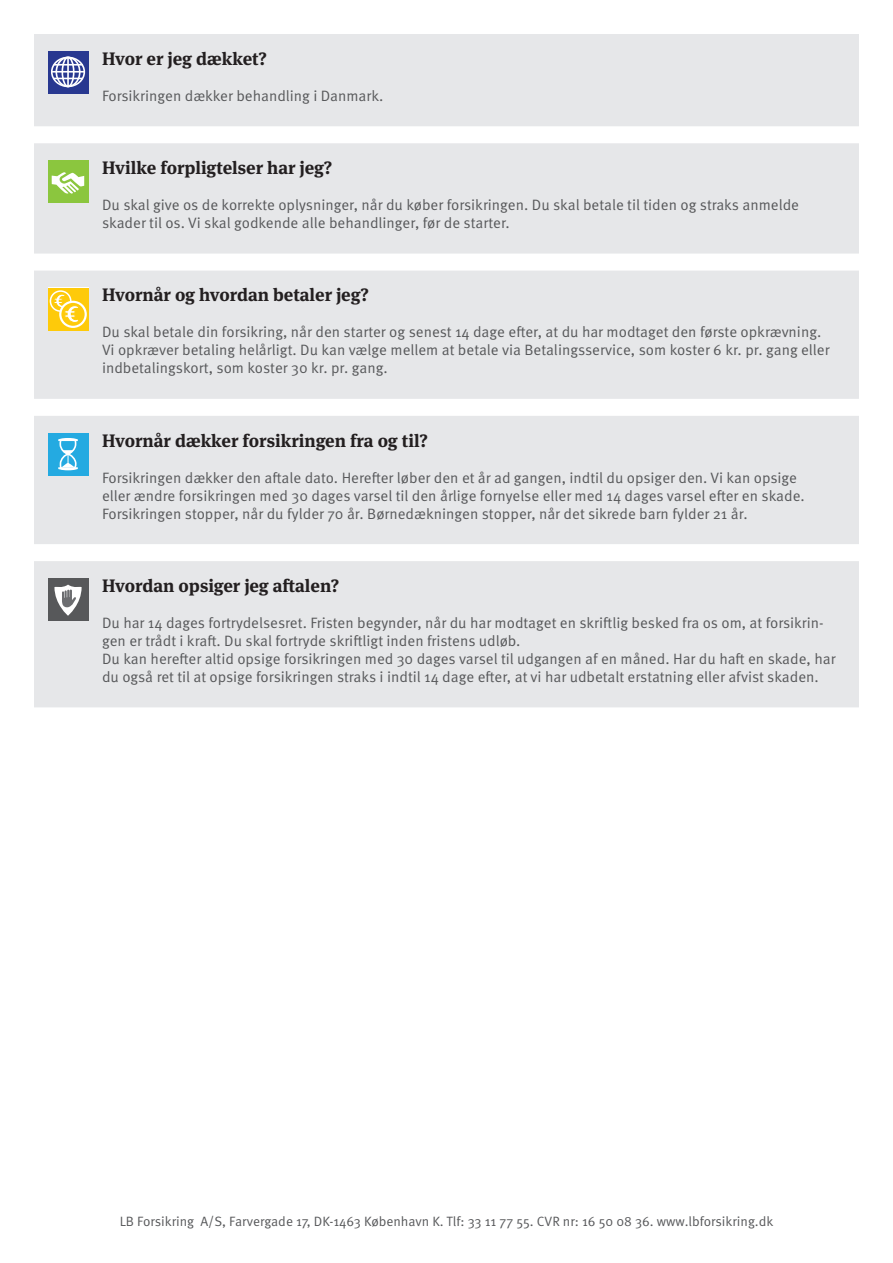
<style>
.page{position:relative;width:893px;height:1263px;background:#fff}
.page>*{position:absolute;margin:0;border:0;box-sizing:border-box;transform-origin:0 0}
.t1{font:700 18px "Meta Serif OT";color:#231f20}
.t2{font:15px/18px "Meta Pro Norm";color:#57585a}
.t3{font:13.5px "Meta Pro Norm";color:#57585a}
</style>
<div class="page">
<svg style="left:34px;top:34px;width:825px;height:673px;background:#e8e9eb"></svg>
<svg style="left:48px;top:51px;width:41px;height:43px"></svg>
<div style="left:51px;top:57px;width:34px;height:30px;border:2px solid #fff;border-radius:50%"></div>
<div style="left:56px;top:57px;width:25px;height:30px;border:2px solid #fff;border-radius:50%"></div>
<div style="left:62px;top:57px;width:13px;height:30px;border:2px solid #fff;border-radius:50%"></div>
<hr style="left:67px;top:57px;width:2px;height:30px;background:#fff">
<hr style="left:54px;top:64px;width:29px;height:2px;background:#fff">
<svg style="left:54px;top:78px;width:29px;height:1px"></svg>
<hr style="left:52px;top:71px;width:32px;height:2px;background:#fff">
<div style="left:48px;top:160px;width:41px;height:43px;background:#8bc63e"></div>
<svg style="left:52px;top:172px;width:33px;height:22px"></svg>
<div style="left:48px;top:288px;width:41px;height:42px;background:#feca0a"></div>
<div style="left:50px;top:290px;width:22px;height:22px;border:2px solid #fff;border-radius:50%"></div>
<svg style="left:60px;top:302px;width:26px;height:25px"></svg>
<div style="left:59px;top:301px;width:28px;height:27px;border:2px solid #fff;border-radius:50%"></div>
<svg style="left:54px;top:294px;width:25px;height:29px"></svg>
<div style="left:48px;top:433px;width:41px;height:42px;background:#24aae1"></div>
<svg style="left:58px;top:438px;width:20px;height:32px"></svg>
<div style="left:48px;top:578px;width:41px;height:43px;background:#57585a"></div>
<svg style="left:54px;top:585px;width:28px;height:31px"></svg>
<p class="t1" style="left:102px;top:47px;width:166px">Hvor er jeg dækket?</p>
<p class="t2" style="left:102px;top:86px;width:283px">Forsikringen dækker behandling i Danmark.</p>
<p class="t1" style="left:102px;top:156px;width:232px">Hvilke forpligtelser har jeg?</p>
<p class="t2" style="left:102px;top:195px;width:698px">Du skal give os de korrekte oplysninger, når du køber forsikringen. Du skal betale til tiden og straks anmelde skader til os. Vi skal godkende alle behandlinger, før de starter.</p>
<p class="t1" style="left:102px;top:284px;width:268px">Hvornår og hvordan betaler jeg?</p>
<p class="t2" style="left:102px;top:322px;width:729px">Du skal betale din forsikring, når den starter og senest 14 dage efter, at du har modtaget den første opkrævning.<br>Vi opkræver betaling helårligt. Du kan vælge mellem at betale via Betalingsservice, som koster 6 kr. pr. gang eller indbetalingskort, som koster 30 kr. pr. gang.</p>
<p class="t1" style="left:102px;top:429px;width:327px">Hvornår dækker forsikringen fra og til?</p>
<p class="t2" style="left:102px;top:467px;width:704px">Forsikringen dækker den aftale dato. Herefter løber den et år ad gangen, indtil du opsiger den. Vi kan opsige eller ændre forsikringen med 30 dages varsel til den årlige fornyelse eller med 14 dages varsel efter en skade.<br>Forsikringen stopper, når du fylder 70 år. Børnedækningen stopper, når det sikrede barn fylder 21 år.</p>
<p class="t1" style="left:102px;top:574px;width:239px">Hvordan opsiger jeg aftalen?</p>
<p class="t2" style="left:102px;top:613px;width:723px">Du har 14 dages fortrydelsesret. Fristen begynder, når du har modtaget en skriftlig besked fra os om, at forsikrin&shy;gen er trådt i kraft. Du skal fortryde skriftligt inden fristens udløb.</p>
<p class="t2" style="left:102px;top:649px;width:735px">Du kan herefter altid opsige forsikringen med 30 dages varsel til udgangen af en måned. Har du haft en skade, har du også ret til at opsige forsikringen straks i indtil 14 dage efter, at vi har udbetalt erstatning eller afvist skaden.</p>
<p class="t3" style="left:120px;top:1211px;width:655px">LB Forsikring A/S, Farvergade 17, DK-1463 København K. Tlf: 33 11 77 55. CVR nr: 16 50 08 36. www.lbforsikring.dk</p>
</div>
